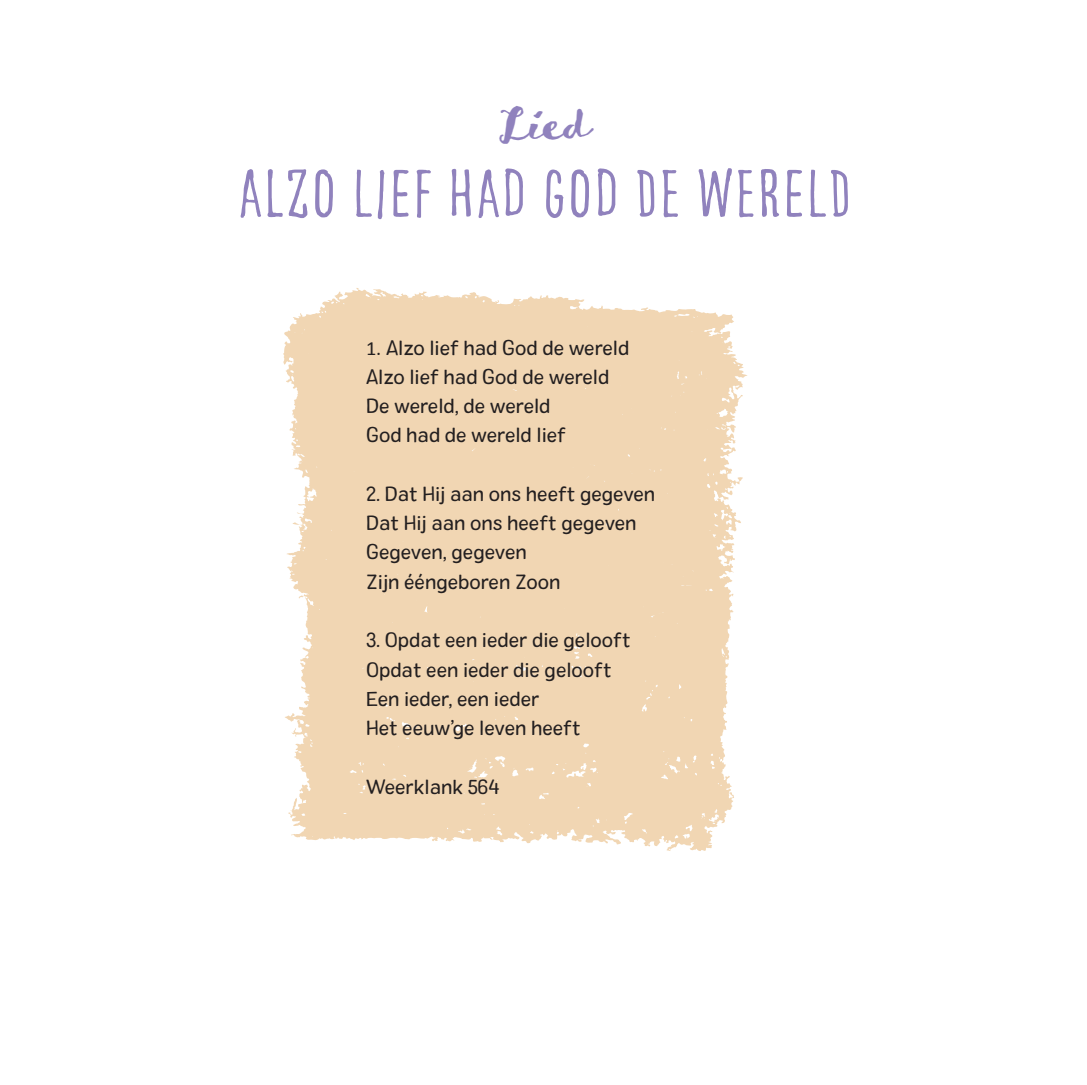
<style>
.page{position:relative;width:1087px;height:1085px;background:#fff}
.page>*{position:absolute;margin:0;border:0;box-sizing:border-box;transform-origin:0 0}
.t1{font:72px "Goodlife Sans Condensed";color:#9082bd}
.t2{font:49.5px "Goodlife Brush";color:#9082bd}
.t3{font:20.25px/29.2px "Colby St Reg";color:#231f20}
.s1{font-family:"Calibri"}
</style>
<div class="page">
<svg style="left:283px;top:288px;width:464px;height:563px;background:#f2dabc"></svg>
<h2 class="t2" style="left:500px;top:93px;width:91px">Lied</h2>
<h1 class="t1" style="left:237px;top:153px;width:616px">ALZO LIEF HAD GOD DE WERELD</h1>
<p class="t3" style="left:366px;top:333px;width:265px"><span class="s1">1.</span> Alzo lief had God de wereld<br>Alzo lief had God de wereld<br>De wereld, de wereld<br>God had de wereld lief</p>
<p class="t3" style="left:366px;top:479px;width:291px">2. Dat Hij aan ons heeft gegeven<br>Dat Hij aan ons heeft gegeven<br>Gegeven, gegeven<br>Zijn ééngeboren Zoon</p>
<p class="t3" style="left:366px;top:625px;width:266px">3. Opdat een ieder die gelooft<br>Opdat een ieder die gelooft<br>Een ieder, een ieder<br>Het eeuw’ge leven heeft</p>
<p class="t3" style="left:366px;top:771px;width:136px">Weerklank 564</p>
</div>
